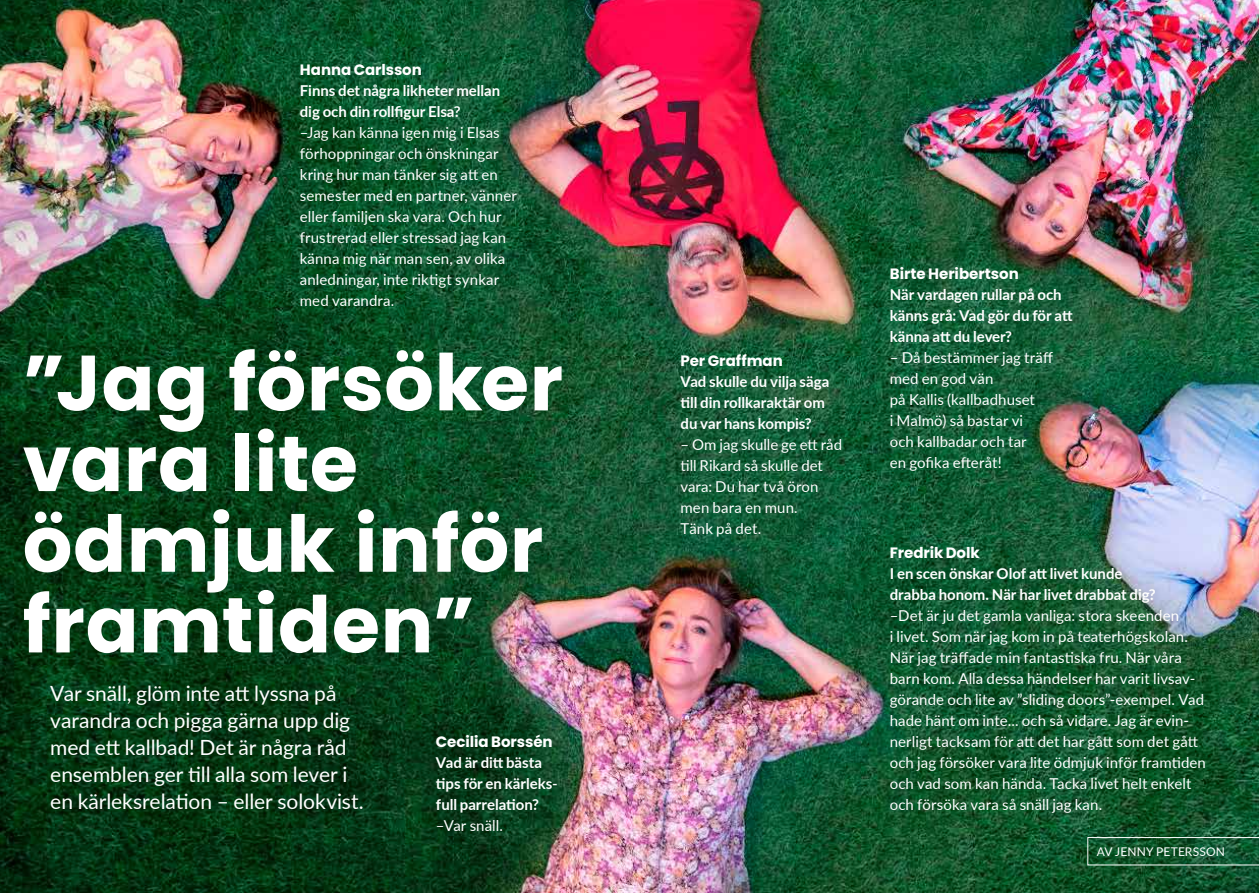
<style>
.page{position:relative;width:1259px;height:893px;background:#fff}
.page>*{position:absolute;margin:0;border:0;box-sizing:border-box;transform-origin:0 0}
.t1{font:700 78.15px/80.7px "Poppins";letter-spacing:.005em;color:#fff}
.t2{font:21px/27px "Lato";letter-spacing:-.005em;color:#fff}
.t3{font:15px/21px "Lato";letter-spacing:.005em;color:#fff}
.t4{font:700 15px/21px "Lato";color:#fff}
.t5{font:700 15px "Poppins";letter-spacing:-.005em;color:#fff}
.t6{font:12px "Lato";letter-spacing:.015em;color:#fff}
</style>
<div class="page">
<img style="left:0;top:0;width:1259px;height:893px">
<svg style="left:1087px;top:837px;width:172px;height:28px;background:#1f5f39"></svg>
<p class="t5" style="left:300px;top:61px;width:124px">Hanna Carlsson</p>
<p class="t4" style="left:300px;top:79px;width:202px">Finns det några likheter mellan dig och din rollfigur Elsa?</p>
<p class="t3" style="left:300px;top:121px;width:218px">–Jag kan känna igen mig i Elsas förhoppningar och önskningar kring hur man tänker sig att en semester med en partner, vänner eller familjen ska vara. Och hur frustrerad eller stressad jag kan känna mig när man sen, av olika anledningar, inte riktigt synkar med varandra.</p>
<h1 class="t1" style="left:23px;top:343px;width:542px">”Jag försöker vara lite ödmjuk inför framtiden”</h1>
<h2 class="t2" style="left:50px;top:679px;width:315px">Var snäll, glöm inte att lyssna på varandra och pigga gärna upp dig med ett kallbad! Det är några råd ensemblen ger till alla som lever i en kärleksrelation – eller solokvist.</h2>
<p class="t5" style="left:436px;top:733px;width:118px">Cecilia Borssén</p>
<p class="t4" style="left:436px;top:751px;width:123px">Vad är ditt bästa tips för en kärleks&shy;full parrelation?</p>
<p class="t3" style="left:436px;top:814px;width:68px">–Var snäll.</p>
<p class="t5" style="left:680px;top:352px;width:104px">Per Graffman</p>
<p class="t4" style="left:680px;top:370px;width:150px">Vad skulle du vilja säga till din rollkaraktär om du var hans kompis?</p>
<p class="t3" style="left:680px;top:433px;width:163px">– Om jag skulle ge ett råd till Rikard så skulle det vara: Du har två öron men bara en mun.<br>Tänk på det.</p>
<p class="t5" style="left:889px;top:265px;width:130px">Birte Heribertson</p>
<p class="t4" style="left:889px;top:283px;width:184px">När vardagen rullar på och känns grå: Vad gör du för att känna att du lever?</p>
<p class="t3" style="left:889px;top:346px;width:165px">– Då bestämmer jag träff med en god vän<br>på Kallis (kallbadhuset<br>i Malmö) så bastar vi<br>och kallbadar och tar<br>en gofika efteråt!</p>
<p class="t5" style="left:889px;top:544px;width:92px">Fredrik Dolk</p>
<p class="t4" style="left:889px;top:562px;width:268px">I en scen önskar Olof att livet kunde drabba honom. När har livet drabbat dig?</p>
<p class="t3" style="left:889px;top:604px;width:318px">–Det är ju det gamla vanliga: stora skeenden<br>i livet. Som när jag kom in på teaterhögskolan.<br>När jag träffade min fantastiska fru. När våra barn kom. Alla dessa händelser har varit livsav&shy;görande och lite av ”sliding doors”-exempel. Vad hade hänt om inte... och så vidare. Jag är evin&shy;nerligt tacksam för att det har gått som det gått och jag försöker vara lite ödmjuk inför framtiden och vad som kan hända. Tacka livet helt enkelt och försöka vara så snäll jag kan.</p>
<p class="t6" style="left:1096px;top:843px;width:130px">AV JENNY PETERSSON</p>
</div>
